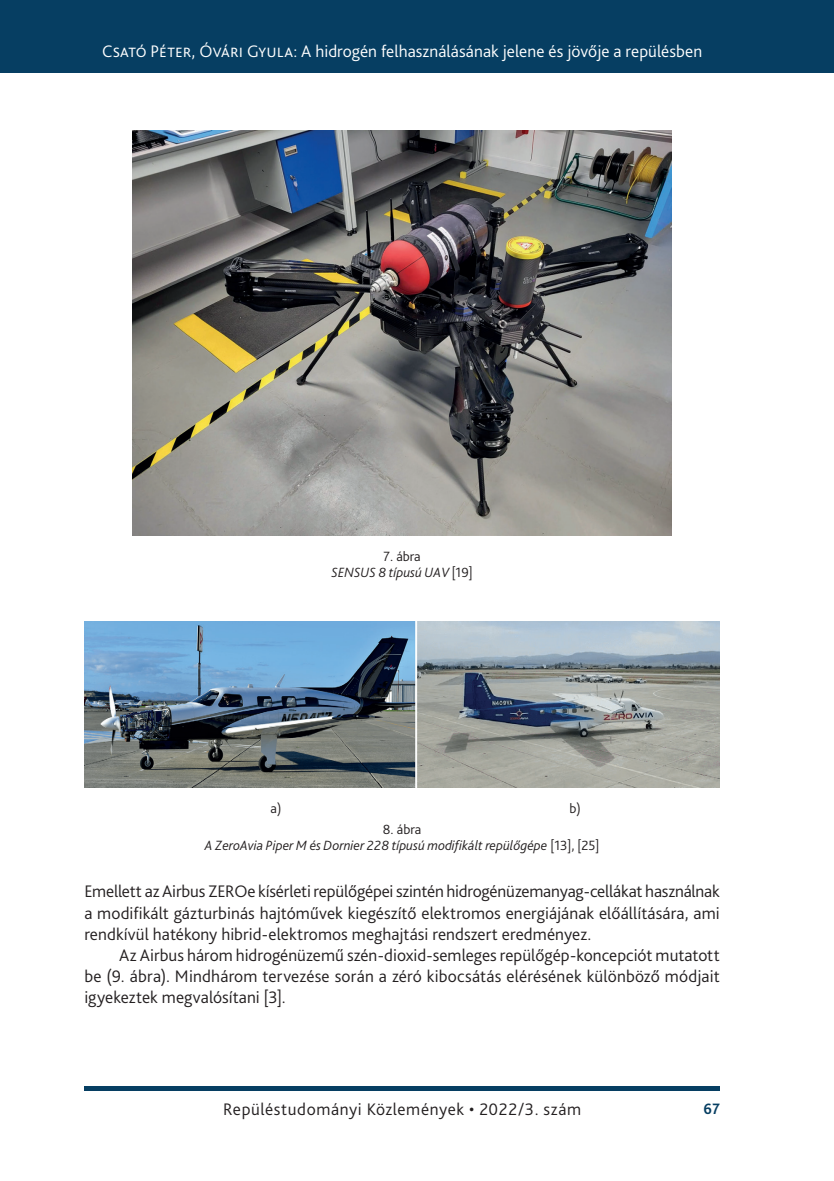
<style>
.page{position:relative;width:834px;height:1181px;background:#fff}
.page>*{position:absolute;margin:0;border:0;box-sizing:border-box;transform-origin:0 0}
._2__Body_1st_paragra{font:300 17.5px/21px "Bliss Pro";color:#231f20;text-align:justify}
._1__Body{font:300 17.5px/21px "Bliss Pro";letter-spacing:.005em;color:#231f20;text-align:justify}
.t1{font:300 17.5px "Bliss Pro";color:#fff}
._2__Body_1st_paragra-2{font:300 17.5px "Bliss Pro";letter-spacing:.03em;color:#231f20}
.t2{font:700 15.75px "Bliss Pro";color:#063e62;scale:.95 1}
.Ábra__képalárás{font:italic 300 14px "Bliss Pro";color:#231f20}
.Ábra_címe{font:300 14px "Bliss Pro";color:#231f20}
.s1{font-style:normal}
</style>
<div class="page">
<div style="left:0;top:0;width:833px;height:73px;background:#063e62"></div>
<div style="left:84px;top:1086px;width:635px;height:5px;background:#063e62"></div>
<img style="left:132px;top:130px;width:539px;height:405px">
<img style="left:84px;top:621px;width:635px;height:166px">
<p class="t1" style="left:102px;top:41px;width:601px">Csató Péter, Óvári Gyula: A hidrogén felhasználásának jelene és jövője a repülésben</p>
<p class="Ábra_címe" style="left:383px;top:548px;width:39px">7. ábra</p>
<p class="Ábra__képalárás" style="left:331px;top:564px;width:142px">SENSUS 8 típusú UAV <span class="s1">[19]</span></p>
<p class="Ábra_címe" style="left:270px;top:800px;width:12px">a)</p>
<p class="Ábra_címe" style="left:569px;top:800px;width:13px">b)</p>
<p class="Ábra_címe" style="left:383px;top:821px;width:40px">8. ábra</p>
<p class="Ábra__képalárás" style="left:205px;top:837px;width:396px">A ZeroAvia Piper M és Dornier 228 típusú modifikált repülőgépe <span class="s1">[13], [25]</span></p>
<p class="_2__Body_1st_paragra" style="left:84px;top:880px;width:637px">Emellett az Airbus ZEROe kísérleti repülőgépei szintén hidrogénüzemanyag-cellákat használnak a modifikált gázturbinás hajtóművek kiegészítő elektromos energiájának előállítására, ami rendkívül hatékony hibrid-elektromos meghajtási rendszert eredményez.</p>
<p class="_1__Body" style="left:84px;top:943px;width:636px;text-indent:35px">Az Airbus három hidrogénüzemű szén-dioxid-semleges repülőgép-koncepciót mutatott be (9. ábra). Mindhárom tervezése során a zéró kibocsátás elérésének különböző módjait igyekeztek megvalósítani [3].</p>
<p class="_2__Body_1st_paragra-2" style="left:223px;top:1098px;width:359px">Repüléstudományi Közlemények • 2022/3. szám</p>
<p class="t2" style="left:703px;top:1099px;width:19px">67</p>
</div>
